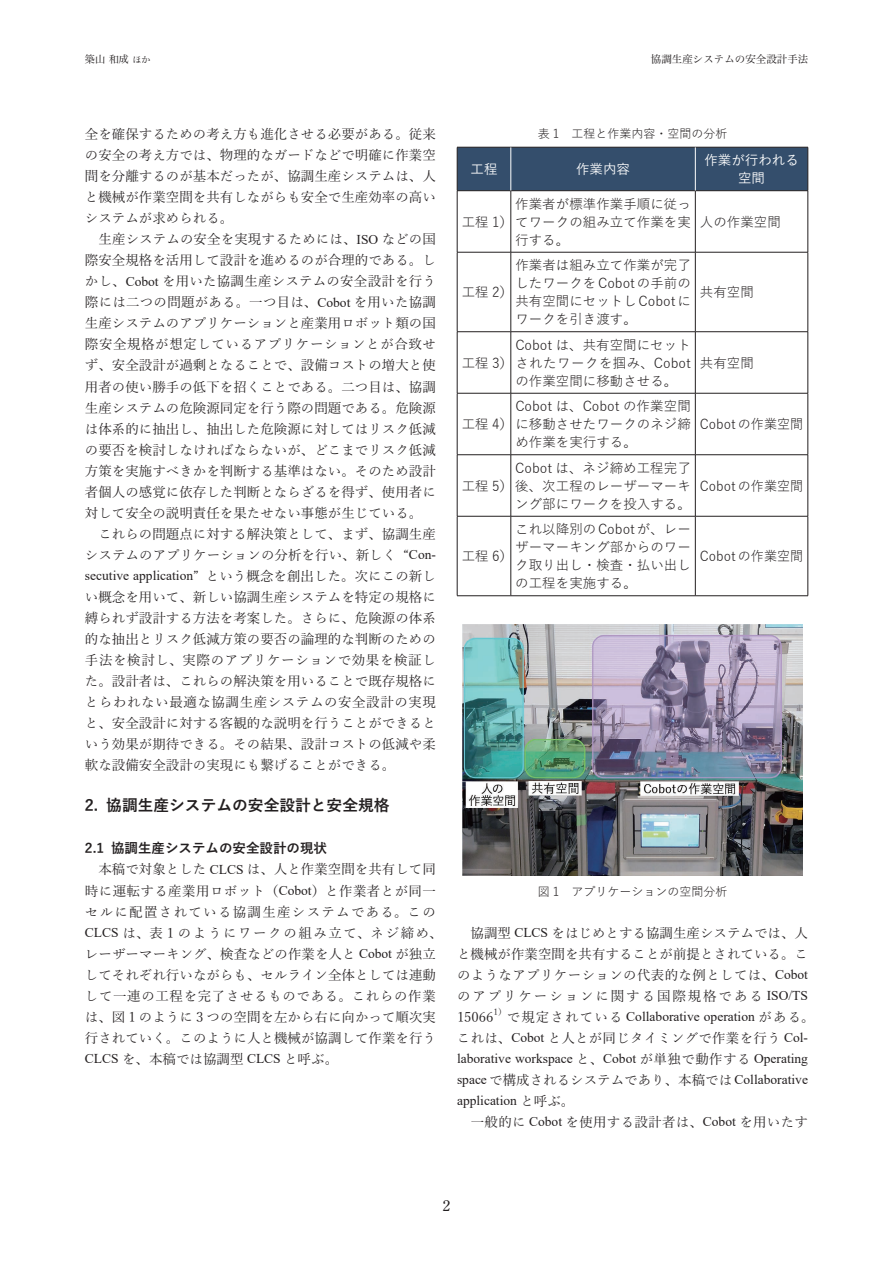
<style>
.page{position:relative;width:893px;height:1263px;background:#fff}
.page>*{position:absolute;margin:0;border:0;box-sizing:border-box;transform-origin:0 0}
.t1{font:700 15.75px "Yu Gothic";color:#231f20}
.t2{font:15px "Century Old Style Std";color:#231f20}
.t3{font:13.5px/21px "Yu Mincho";color:#231f20}
.t4{font:13.5px/18px "Yu Gothic";color:#231f20;text-align:justify}
.t5{font:13.5px/21px "Times New Roman";color:#231f20;text-align:justify}
.t6{font:13.5px "Yu Mincho";letter-spacing:.02em;color:#231f20}
.t7{font:700 13.5px "Yu Gothic";color:#231f20}
.t8{font:13.5px "Yu Gothic";letter-spacing:.035em;color:#231f20}
.t9{font:500 13.5px/18px "Yu Gothic";color:#fff;text-align:center}
.t10{font:12px "Yu Gothic";color:#231f20}
.t11{font:10.5px "Hira Min Pro W3";color:#231f20}
.t12{font:10.2px "Hira Min Pro W3";color:#231f20}
.t13{font:8.55px "Yu Mincho";color:#231f20}
.s1{font-size:9px}
.s2{font-family:"Times New Roman"}
.s3{font-family:"Yu Mincho"}
</style>
<div class="page">
<div style="left:458px;top:148px;width:350px;height:42px;background:#344e6c"></div>
<hr style="left:457px;top:147px;width:54px;height:1px;background:#231f20">
<hr style="left:457px;top:147px;width:1px;height:44px;background:#231f20">
<hr style="left:511px;top:147px;width:184px;height:1px;background:#231f20">
<hr style="left:695px;top:147px;width:113px;height:1px;background:#231f20">
<hr style="left:808px;top:147px;width:1px;height:44px;background:#231f20">
<hr style="left:457px;top:190px;width:54px;height:1px;background:#231f20">
<hr style="left:457px;top:191px;width:1px;height:61px;background:#231f20">
<hr style="left:511px;top:190px;width:184px;height:1px;background:#231f20">
<hr style="left:511px;top:191px;width:1px;height:61px;background:#231f20">
<hr style="left:695px;top:190px;width:113px;height:1px;background:#231f20">
<hr style="left:695px;top:191px;width:1px;height:61px;background:#231f20">
<hr style="left:808px;top:191px;width:1px;height:61px;background:#231f20">
<hr style="left:457px;top:252px;width:54px;height:1px;background:#231f20">
<hr style="left:457px;top:252px;width:1px;height:80px;background:#231f20">
<hr style="left:511px;top:252px;width:184px;height:1px;background:#231f20">
<hr style="left:511px;top:252px;width:1px;height:80px;background:#231f20">
<hr style="left:695px;top:252px;width:113px;height:1px;background:#231f20">
<hr style="left:695px;top:252px;width:1px;height:80px;background:#231f20">
<hr style="left:808px;top:252px;width:1px;height:80px;background:#231f20">
<hr style="left:457px;top:331px;width:54px;height:1px;background:#231f20">
<hr style="left:457px;top:332px;width:1px;height:61px;background:#231f20">
<hr style="left:511px;top:331px;width:184px;height:1px;background:#231f20">
<hr style="left:511px;top:332px;width:1px;height:61px;background:#231f20">
<hr style="left:695px;top:331px;width:113px;height:1px;background:#231f20">
<hr style="left:695px;top:332px;width:1px;height:61px;background:#231f20">
<hr style="left:808px;top:332px;width:1px;height:61px;background:#231f20">
<hr style="left:457px;top:393px;width:54px;height:1px;background:#231f20">
<hr style="left:457px;top:393px;width:1px;height:62px;background:#231f20">
<hr style="left:511px;top:393px;width:184px;height:1px;background:#231f20">
<hr style="left:511px;top:393px;width:1px;height:62px;background:#231f20">
<hr style="left:695px;top:393px;width:113px;height:1px;background:#231f20">
<hr style="left:695px;top:393px;width:1px;height:62px;background:#231f20">
<hr style="left:808px;top:393px;width:1px;height:62px;background:#231f20">
<hr style="left:457px;top:454px;width:54px;height:1px;background:#231f20">
<hr style="left:457px;top:455px;width:1px;height:61px;background:#231f20">
<hr style="left:511px;top:454px;width:184px;height:1px;background:#231f20">
<hr style="left:511px;top:455px;width:1px;height:61px;background:#231f20">
<hr style="left:695px;top:454px;width:113px;height:1px;background:#231f20">
<hr style="left:695px;top:455px;width:1px;height:61px;background:#231f20">
<hr style="left:808px;top:455px;width:1px;height:61px;background:#231f20">
<hr style="left:457px;top:516px;width:54px;height:1px;background:#231f20">
<hr style="left:457px;top:516px;width:1px;height:80px;background:#231f20">
<hr style="left:511px;top:516px;width:184px;height:1px;background:#231f20">
<hr style="left:511px;top:516px;width:1px;height:80px;background:#231f20">
<hr style="left:695px;top:516px;width:113px;height:1px;background:#231f20">
<hr style="left:695px;top:516px;width:1px;height:80px;background:#231f20">
<hr style="left:808px;top:516px;width:1px;height:80px;background:#231f20">
<hr style="left:457px;top:595px;width:54px;height:1px;background:#231f20">
<hr style="left:511px;top:595px;width:184px;height:1px;background:#231f20">
<hr style="left:695px;top:595px;width:113px;height:1px;background:#231f20">
<hr style="left:511px;top:147px;width:1px;height:44px;background:#fff">
<hr style="left:695px;top:147px;width:1px;height:44px;background:#fff">
<img style="left:462px;top:624px;width:341px;height:251px">
<p class="t12" style="left:85px;top:51px;width:67px">築山 和成 <span class="s1">ほか</span></p>
<p class="t11" style="left:651px;top:50px;width:159px">協調生産システムの安全設計手法</p>
<p class="t3" style="left:85px;top:123px;width:353px">全を確保するための考え方も進化させる必要がある。従来の安全の考え方では、物理的なガードなどで明確に作業空間を分離するのが基本だったが、協調生産システムは、人と機械が作業空間を共有しながらも安全で生産効率の高いシステムが求められる。<br>　生産システムの安全を実現するためには、<span class="s2">ISO</span> などの国際安全規格を活用して設計を進めるのが合理的である。しかし、<span class="s2">Cobot</span> を用いた協調生産システムの安全設計を行う際には二つの問題がある。一つ目は、<span class="s2">Cobot</span> を用いた協調生産システムのアプリケーションと産業用ロボット類の国際安全規格が想定しているアプリケーションとが合致せず、安全設計が過剰となることで、設備コストの増大と使用者の使い勝手の低下を招くことである。二つ目は、協調生産システムの危険源同定を行う際の問題である。危険源は体系的に抽出し、抽出した危険源に対してはリスク低減の要否を検討しなければならないが、どこまでリスク低減方策を実施すべきかを判断する基準はない。そのため設計者個人の感覚に依存した判断とならざるを得ず、使用者に対して安全の説明責任を果たせない事態が生じている。　これらの問題点に対する解決策として、まず、協調生産システムのアプリケーションの分析を行い、新しく “<span class="s2">Con-</span></p>
<p class="t5" style="left:85px;top:565px;width:352px">secutive application<span class="s3">” という概念を創出した。次にこの新し</span></p>
<p class="t3" style="left:85px;top:585px;width:353px;text-align:justify">い概念を用いて、新しい協調生産システムを特定の規格に縛られず設計する方法を考案した。さらに、危険源の体系的な抽出とリスク低減方策の要否の論理的な判断のための手法を検討し、実際のアプリケーションで効果を検証した。設計者は、これらの解決策を用いることで既存規格にとらわれない最適な協調生産システムの安全設計の実現と、安全設計に対する客観的な説明を行うことができるという効果が期待できる。その結果、設計コストの低減や柔軟な設備安全設計の実現にも繋げることができる。</p>
<p class="t1" style="left:85px;top:797px;width:306px">2. 協調生産システムの安全設計と安全規格</p>
<p class="t7" style="left:85px;top:841px;width:244px">2.1 協調生産システムの安全設計の現状</p>
<p class="t3" style="left:85px;top:858px;width:359px">　本稿で対象とした <span class="s2">CLCS</span> は、人と作業空間を共有して同時に運転する産業用ロボット（<span class="s2">Cobot</span>）と作業者とが同一セルに配置されている協調生産システムである。この<br><span class="s2">CLCS</span> は、表 1 のようにワークの組み立て、ネジ締め、レーザーマーキング、検査などの作業を人と <span class="s2">Cobot</span> が独立してそれぞれ行いながらも、セルライン全体としては連動して一連の工程を完了させるものである。これらの作業は、図 1 のように 3 つの空間を左から右に向かって順次実行されていく。このように人と機械が協調して作業を行う<br><span class="s2">CLCS</span> を、本稿では協調型 <span class="s2">CLCS</span> と呼ぶ。</p>
<p class="t10" style="left:538px;top:123px;width:191px">表 1　工程と作業内容・空間の分析</p>
<p class="t9" style="left:470px;top:158px;width:28px">工程</p>
<p class="t9" style="left:576px;top:158px;width:55px">作業内容</p>
<p class="t9" style="left:704px;top:149px;width:96px">作業が行われる空間</p>
<p class="t4" style="left:462px;top:211px;width:231px">工程 1）てワークの組み立て作業を実</p>
<p class="t4" style="left:515px;top:193px;width:177px">作業者が標準作業手順に従っ</p>
<p class="t4" style="left:515px;top:229px;width:55px">行する。</p>
<p class="t4" style="left:700px;top:211px;width:82px">人の作業空間</p>
<p class="t4" style="left:462px;top:281px;width:53px">工程 2）</p>
<p class="t4" style="left:515px;top:254px;width:177px">作業者は組み立て作業が完了したワークをCobotの手前の共有空間にセットしCobotにワークを引き渡す。</p>
<p class="t4" style="left:515px;top:334px;width:177px">Cobot は、共有空間にセット</p>
<p class="t4" style="left:515px;top:370px;width:163px">の作業空間に移動させる。</p>
<p class="t8" style="left:462px;top:350px;width:231px">工程 3）されたワークを掴み、Cobot</p>
<p class="t4" style="left:515px;top:395px;width:177px">Cobot は、Cobot の作業空間</p>
<p class="t4" style="left:515px;top:431px;width:123px">め作業を実行する。</p>
<p class="t4" style="left:462px;top:413px;width:231px">工程 4）に移動させたワークのネジ締</p>
<p class="t4" style="left:515px;top:457px;width:177px">Cobot は、ネジ締め工程完了</p>
<p class="t4" style="left:515px;top:493px;width:177px">ング部にワークを投入する。</p>
<p class="t4" style="left:462px;top:475px;width:231px">工程 5）後、次工程のレーザーマーキ</p>
<p class="t4" style="left:462px;top:545px;width:53px">工程 6）</p>
<p class="t4" style="left:515px;top:518px;width:177px">これ以降別のCobotが、レーザーマーキング部からのワーク取り出し・検査・払い出しの工程を実施する。</p>
<p class="t4" style="left:700px;top:281px;width:55px">共有空間</p>
<p class="t4" style="left:700px;top:352px;width:55px">共有空間</p>
<p class="t4" style="left:700px;top:413px;width:105px">Cobot の作業空間</p>
<p class="t4" style="left:700px;top:475px;width:105px">Cobot の作業空間</p>
<p class="t4" style="left:700px;top:545px;width:105px">Cobot の作業空間</p>
<p class="t10" style="left:538px;top:880px;width:191px">図 1　アプリケーションの空間分析</p>
<p class="t3" style="left:457px;top:921px;width:352px;text-align:justify">　協調型 <span class="s2">CLCS</span> をはじめとする協調生産システムでは、人と機械が作業空間を共有することが前提とされている。このようなアプリケーションの代表的な例としては、<span class="s2">Cobot</span>のアプリケーションに関する国際規格である <span class="s2">ISO/TS </span>15066</p>
<p class="t13" style="left:494px;top:1004px;width:15px">1）</p>
<p class="t5" style="left:507px;top:1006px;width:310px"><span class="s3">で規定されている</span> Collaborative operation <span class="s3">がある。</span></p>
<p class="t3" style="left:457px;top:1026px;width:353px">これは、<span class="s2">Cobot</span> と人とが同じタイミングで作業を行う <span class="s2">Col-</span></p>
<p class="t5" style="left:457px;top:1048px;width:353px">laborative workspace <span class="s3">と、</span>Cobot <span class="s3">が単独で動作する</span> Operating space <span class="s3">で構成されるシステムであり、本稿では</span> Collaborative application <span class="s3">と呼ぶ。</span></p>
<p class="t6" style="left:457px;top:1109px;width:352px">　一般的に <span class="s2">Cobot</span> を使用する設計者は、<span class="s2">Cobot</span> を用いたす</p>
<p class="t2" style="left:443px;top:1196px;width:9px">2</p>
</div>
